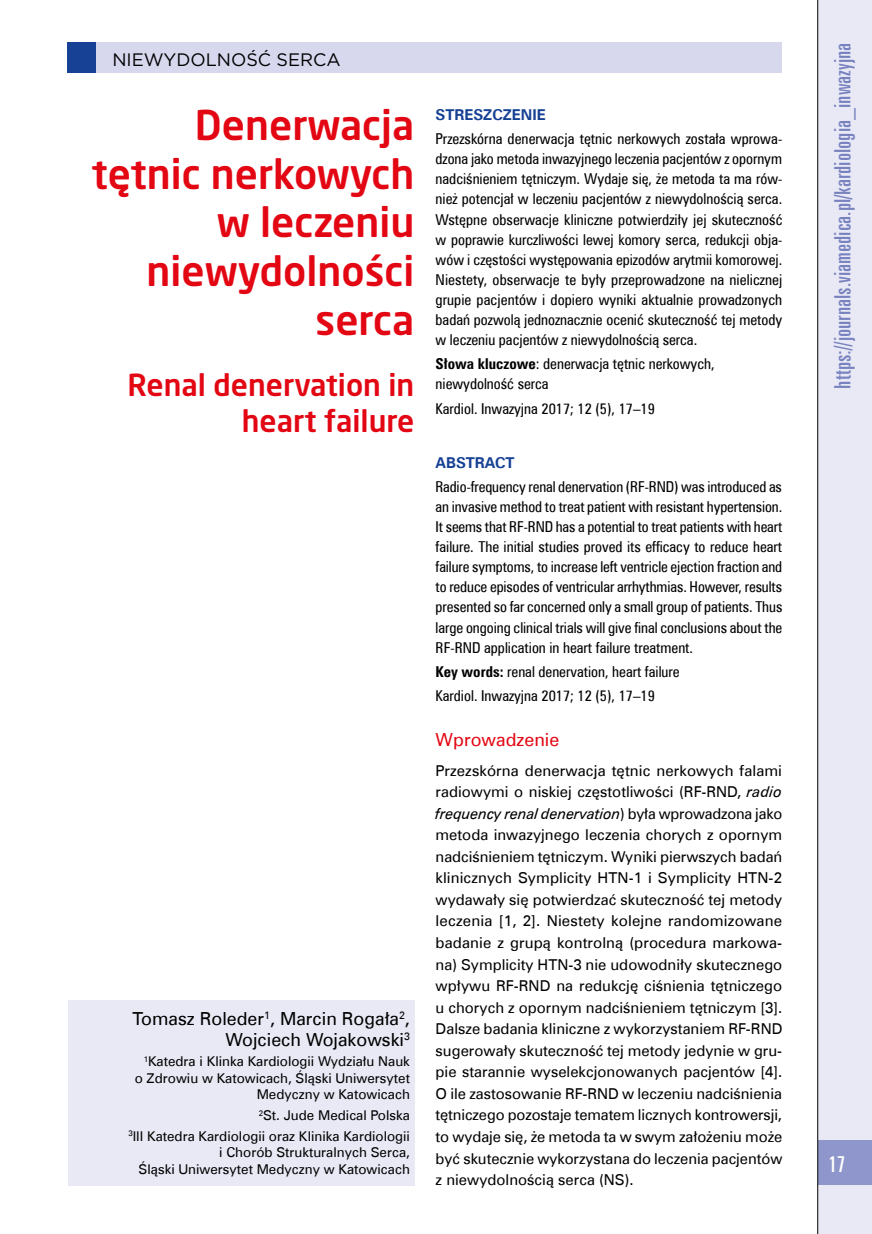
<style>
.page{position:relative;width:872px;height:1234px;background:#fff}
.page>*{position:absolute;margin:0;border:0;box-sizing:border-box;transform-origin:0 0}
.t1{font:500 40.5px/48.6px "Neo Sans Pro";color:#e30613;text-align:right}
.t2{font:500 30px/36px "Neo Sans Pro";color:#e30613;text-align:right}
.t3{font:22.5px "Zurich X Cn EU";color:#7882bf;scale:1.07 1}
.t4{font:22.5px "Zurich X Cn EU";color:#fff;scale:1.07 1}
.t5{font:18px/21px "Zurich EU";color:#000;text-align:right}
.t6{font:18px "Gotham";color:#000}
.t7{font:18px "Zurich EU";color:#e30613}
.t8{font:15px/20.1px "Zurich Cn EU";color:#000;text-align:justify}
.t9{font:15px/21.6px "Zurich EU";letter-spacing:-.005em;color:#000;text-align:justify}
.t10{font:700 15px "Zurich EU";color:#164194}
.t11{font:13.5px/16.5px "Zurich EU";color:#000;text-align:right}
.s1{font-weight:700}
.s2{font-style:italic}
</style>
<div class="page">
<div style="left:817px;top:0;width:55px;height:1233px;background:#e9e9f6"></div>
<div style="left:817px;top:1140px;width:55px;height:44px;background:#8f96cb"></div>
<hr style="left:817px;top:0;width:1px;height:1233px;background:#000">
<div style="left:68px;top:999px;width:347px;height:185px;background:#e9e9f6"></div>
<div style="left:67px;top:43px;width:714px;height:30px;background:#d7d8ee"></div>
<div style="left:67px;top:43px;width:28px;height:30px;background:#164194"></div>
<p class="t6" style="left:112px;top:48px;width:230px">NIEWYDOLNOŚĆ SERCA</p>
<h1 class="t1" style="left:92px;top:100px;width:324px">Denerwacja tętnic nerkowych w leczeniu niewydolności serca</h1>
<h2 class="t2" style="left:127px;top:366px;width:288px">Renal denervation in heart failure</h2>
<p class="t5" style="left:133px;top:1007px;width:279px">Tomasz Roleder<sup>1</sup>, Marcin Rogała<sup>2</sup>,<br>Wojciech Wojakowski<sup>3</sup></p>
<p class="t11" style="left:135px;top:1052px;width:277px"><sup>1</sup>Katedra i Klinka Kardiologii Wydziału Nauk o Zdrowiu w Katowicach, Śląski Uniwersytet<br>Medyczny w Katowicach</p>
<p class="t11" style="left:128px;top:1104px;width:283px;line-height:20.7px"><sup>2</sup>St. Jude Medical Polska<br><sup>3</sup>III Katedra Kardiologii oraz Klinika Kardiologii</p>
<p class="t11" style="left:139px;top:1143px;width:273px">i Chorób Strukturalnych Serca,<br>Śląski Uniwersytet Medyczny w Katowicach</p>
<p class="t10" style="left:435px;top:105px;width:112px">STRESZCZENIE</p>
<p class="t8" style="left:435px;top:129px;width:348px">Przezskórna denerwacja tętnic nerkowych została wprowa&shy;dzona jako metoda inwazyjnego leczenia pacjentów z opornym nadciśnieniem tętniczym. Wydaje się, że metoda ta ma rów&shy;nież potencjał w leczeniu pacjentów z niewydolnością serca.<br>Wstępne obserwacje kliniczne potwierdziły jej skuteczność w poprawie kurczliwości lewej komory serca, redukcji obja&shy;wów i częstości występowania epizodów arytmii komorowej.<br>Niestety, obserwacje te były przeprowadzone na nielicznej grupie pacjentów i dopiero wyniki aktualnie prowadzonych badań pozwolą jednoznacznie ocenić skuteczność tej metody w leczeniu pacjentów z niewydolnością serca.</p>
<p class="t8" style="left:435px;top:353px;width:281px"><span class="s1">Słowa kluczowe</span>: denerwacja tętnic nerkowych, niewydolność serca</p>
<p class="t8" style="left:435px;top:398px;width:221px">Kardiol. Inwazyjna 2017; 12 (5), 17–19</p>
<p class="t10" style="left:435px;top:453px;width:80px">ABSTRACT</p>
<p class="t8" style="left:435px;top:476px;width:348px">Radio-frequency renal denervation (RF-RND) was introduced as an invasive method to treat patient with resistant hypertension.<br>It seems that RF-RND has a potential to treat patients with heart failure. The initial studies proved its efficacy to reduce heart failure symptoms, to increase left ventricle ejection fraction and to reduce episodes of ventricular arrhythmias. However, results presented so far concerned only a small group of patients. Thus large ongoing clinical trials will give final conclusions about the RF-RND application in heart failure treatment.</p>
<p class="t8" style="left:435px;top:659px;width:245px;line-height:24.3px"><span class="s1">Key words:</span> renal denervation, heart failure<br>Kardiol. Inwazyjna 2017; 12 (5), 17–19</p>
<p class="t7" style="left:435px;top:728px;width:125px">Wprowadzenie</p>
<p class="t9" style="left:435px;top:759px;width:348px">Przezskórna denerwacja tętnic nerkowych falami radiowymi o niskiej częstotliwości (RF-RND, <span class="s2">radio frequency renal denervation</span>) była wprowadzona jako metoda inwazyjnego leczenia chorych z opornym nadciśnieniem tętniczym. Wyniki pierwszych badań klinicznych Symplicity HTN-1 i Symplicity HTN-2 wydawały się potwierdzać skuteczność tej metody leczenia [1, 2]. Niestety kolejne randomizowane badanie z grupą kontrolną (procedura markowa&shy;na) Symplicity HTN-3 nie udowodniły skutecznego wpływu RF-RND na redukcję ciśnienia tętniczego u chorych z opornym nadciśnieniem tętniczym [3].<br>Dalsze badania kliniczne z wykorzystaniem RF-RND sugerowały skuteczność tej metody jedynie w gru&shy;pie starannie wyselekcjonowanych pacjentów [4].<br>O ile zastosowanie RF-RND w leczeniu nadciśnienia tętniczego pozostaje tematem licznych kontrowersji, to wydaje się, że metoda ta w swym założeniu może być skutecznie wykorzystana do leczenia pacjentów z niewydolnością serca (NS).</p>
<h3 class="t3" style="left:829px;top:388px;width:325px;rotate:-90deg">https://journals.viamedica.pl/kardiologia_inwazyjna</h3>
<h3 class="t4" style="left:828px;top:1150px;width:17px">17</h3>
</div>
